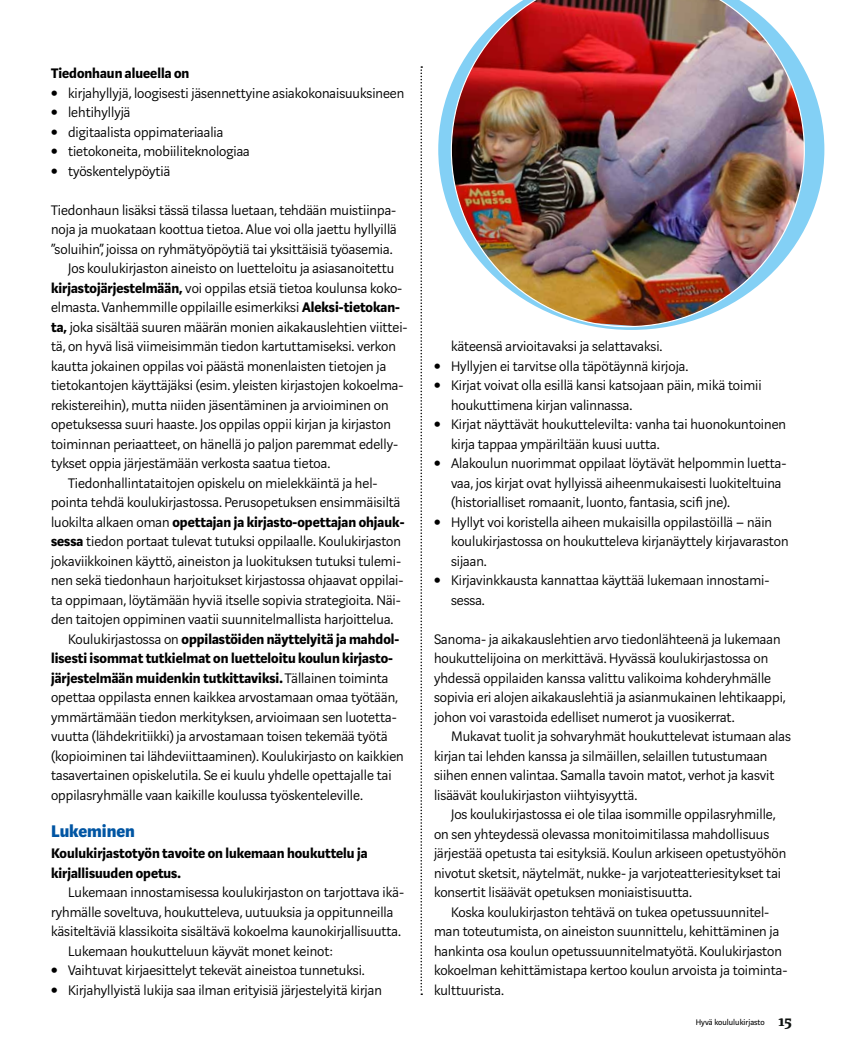
<style>
.page{position:relative;width:851px;height:1063px;background:#fff}
.page>*{position:absolute;margin:0;border:0;box-sizing:border-box;transform-origin:0 0}
.t1{font:800 18.6px "Marat Sans";color:#0055a3}
.t2{font:300 15.3px/19.5px "Marat Sans";color:#000}
.t3{font:700 15.3px/19.5px "Marat Sans";color:#000}
.t4{font:9px "Marat Sans";color:#000}
.s1{font-weight:900;font-size:19.5px}
.s2{font-weight:700}
.s3{font-weight:300}
.s4{font-family:"Marat Pro";font-weight:700;font-size:16.5px;color:#0c100e}
</style>
<div class="page">
<svg style="left:420px;top:66px;width:2px;height:929px"></svg>
<svg style="left:438px;top:69px;width:386px;height:261px"></svg>
<img style="left:450px;top:0;width:354px;height:327px">
<p class="t3" style="left:51px;top:64px;width:140px">Tiedonhaun alueella on</p>
<p class="t2" style="left:51px;top:83px;width:355px"><span class="s1">•</span> kirjahyllyjä, loogisesti jäsennettyine asiakokonaisuuksineen</p>
<p class="t2" style="left:51px;top:103px;width:81px"><span class="s1">•</span> lehtihyllyjä</p>
<p class="t2" style="left:51px;top:122px;width:174px"><span class="s1">•</span> digitaalista oppimateriaalia</p>
<p class="t2" style="left:51px;top:142px;width:200px"><span class="s1">•</span> tietokoneita, mobiiliteknologiaa</p>
<p class="t2" style="left:51px;top:161px;width:121px"><span class="s1">•</span> työskentelypöytiä</p>
<p class="t2" style="left:51px;top:200px;width:347px">Tiedonhaun lisäksi tässä tilassa luetaan, tehdään muistiinpa-</p>
<p class="t2" style="left:51px;top:220px;width:347px">noja ja muokataan koottua tietoa. Alue voi olla jaettu hyllyillä</p>
<p class="t2" style="left:51px;top:239px;width:343px">”soluihin”, joissa on ryhmätyöpöytiä tai yksittäisiä työasemia.</p>
<p class="t2" style="left:68px;top:259px;width:328px">Jos koulukirjaston aineisto on luetteloitu ja asiasanoitettu</p>
<p class="t2" style="left:51px;top:278px;width:353px"><span class="s2">kirjastojärjestelmään,</span> voi oppilas etsiä tietoa koulunsa koko-</p>
<p class="t2" style="left:51px;top:298px;width:350px">elmasta. Vanhemmille oppilaille esimerkiksi <span class="s2">Aleksi-tietokan-</span></p>
<p class="t2" style="left:51px;top:317px;width:358px"><span class="s2">ta,</span> joka sisältää suuren määrän monien aikakauslehtien viittei-</p>
<p class="t2" style="left:51px;top:337px;width:346px">tä, on hyvä lisä viimeisimmän tiedon kartuttamiseksi. verkon</p>
<p class="t2" style="left:51px;top:356px;width:336px">kautta jokainen oppilas voi päästä monenlaisten tietojen ja</p>
<p class="t2" style="left:51px;top:376px;width:354px">tietokantojen käyttäjäksi (esim. yleisten kirjastojen kokoelma-</p>
<p class="t2" style="left:51px;top:395px;width:339px">rekistereihin), mutta niiden jäsentäminen ja arvioiminen on</p>
<p class="t2" style="left:51px;top:415px;width:341px">opetuksessa suuri haaste. Jos oppilas oppii kirjan ja kirjaston</p>
<p class="t2" style="left:51px;top:434px;width:349px">toiminnan periaatteet, on hänellä jo paljon paremmat edelly-</p>
<p class="t2" style="left:51px;top:454px;width:281px">tykset oppia järjestämään verkosta saatua tietoa.</p>
<p class="t2" style="left:68px;top:473px;width:311px">Tiedonhallintataitojen opiskelu on mielekkäintä ja hel-</p>
<p class="t2" style="left:51px;top:493px;width:351px">pointa tehdä koulukirjastossa. Perusopetuksen ensimmäisiltä</p>
<p class="t3" style="left:51px;top:512px;width:355px"><span class="s3">luokilta alkaen oman</span> opettajan ja kirjasto-opettajan ohjauk-</p>
<p class="t2" style="left:51px;top:532px;width:351px"><span class="s2">sessa</span> tiedon portaat tulevat tutuksi oppilaalle. Koulukirjaston</p>
<p class="t2" style="left:51px;top:551px;width:351px">jokaviikkoinen käyttö, aineiston ja luokituksen tutuksi tulemi-</p>
<p class="t2" style="left:51px;top:571px;width:354px">nen sekä tiedonhaun harjoitukset kirjastossa ohjaavat oppilai-</p>
<p class="t2" style="left:51px;top:590px;width:351px">ta oppimaan, löytämään hyviä itselle sopivia strategioita. Näi-</p>
<p class="t2" style="left:51px;top:610px;width:344px">den taitojen oppiminen vaatii suunnitelmallista harjoittelua.</p>
<p class="t3" style="left:68px;top:629px;width:333px"><span class="s3">Koulukirjastossa on</span> oppilastöiden näyttelyitä ja mahdol-</p>
<p class="t3" style="left:51px;top:649px;width:343px">lisesti isommat tutkielmat on luetteloitu koulun kirjasto-</p>
<p class="t3" style="left:51px;top:669px;width:339px">järjestelmään muidenkin tutkittaviksi. <span class="s3">Tällainen toiminta</span></p>
<p class="t2" style="left:51px;top:688px;width:348px">opettaa oppilasta ennen kaikkea arvostamaan omaa työtään,</p>
<p class="t2" style="left:51px;top:707px;width:347px">ymmärtämään tiedon merkityksen, arvioimaan sen luotetta-</p>
<p class="t2" style="left:51px;top:727px;width:338px">vuutta (lähdekritiikki) ja arvostamaan toisen tekemää työtä</p>
<p class="t2" style="left:51px;top:746px;width:354px">(kopioiminen tai lähdeviittaaminen). Koulukirjasto on kaikkien</p>
<p class="t2" style="left:51px;top:766px;width:342px">tasavertainen opiskelutila. Se ei kuulu yhdelle opettajalle tai</p>
<p class="t2" style="left:51px;top:785px;width:313px">oppilasryhmälle vaan kaikille koulussa työskenteleville.</p>
<p class="t1" style="left:51px;top:821px;width:85px">Lukeminen</p>
<p class="t3" style="left:51px;top:844px;width:318px">Koulukirjastotyön tavoite on lukemaan houkuttelu ja kirjallisuuden opetus.</p>
<p class="t2" style="left:68px;top:883px;width:337px">Lukemaan innostamisessa koulukirjaston on tarjottava ikä-</p>
<p class="t2" style="left:51px;top:902px;width:344px">ryhmälle soveltuva, houkutteleva, uutuuksia ja oppitunneilla</p>
<p class="t2" style="left:51px;top:922px;width:351px">käsiteltäviä klassikoita sisältävä kokoelma kaunokirjallisuutta.</p>
<p class="t2" style="left:68px;top:941px;width:266px">Lukemaan houkutteluun käyvät monet keinot:</p>
<p class="t2" style="left:51px;top:961px;width:315px"><span class="s1">•</span> Vaihtuvat kirjaesittelyt tekevät aineistoa tunnetuksi.</p>
<p class="t2" style="left:51px;top:980px;width:332px"><span class="s1">•</span> Kirjahyllyistä lukija saa ilman erityisiä järjestelyitä kirjan</p>
<p class="t2" style="left:451px;top:337px;width:213px">käteensä arvioitavaksi ja selattavaksi.</p>
<p class="t2" style="left:434px;top:356px;width:256px"><span class="s1">•</span> Hyllyjen ei tarvitse olla täpötäynnä kirjoja.</p>
<p class="t2" style="left:451px;top:376px;width:312px;text-indent:-17px"><span class="s1">•</span> Kirjat voivat olla esillä kansi katsojaan päin, mikä toimii houkuttimena kirjan valinnassa.</p>
<p class="t2" style="left:451px;top:415px;width:336px;text-indent:-17px"><span class="s1">•</span> Kirjat näyttävät houkuttelevilta: vanha tai huonokuntoinen kirja tappaa ympäriltään kuusi uutta.</p>
<p class="t2" style="left:451px;top:454px;width:337px;text-indent:-17px"><span class="s1">•</span> Alakoulun nuorimmat oppilaat löytävät helpommin luetta&shy;vaa, jos kirjat ovat hyllyissä aiheenmukaisesti luokiteltuina (historialliset romaanit, luonto, fantasia, scifi jne).</p>
<p class="t2" style="left:451px;top:512px;width:339px;text-indent:-17px"><span class="s1">•</span> Hyllyt voi koristella aiheen mukaisilla oppilastöillä – näin koulukirjastossa on houkutteleva kirjanäyttely kirjavaraston sijaan.</p>
<p class="t2" style="left:451px;top:571px;width:318px;text-indent:-17px"><span class="s1">•</span> Kirjavinkkausta kannattaa käyttää lukemaan innostami&shy;sessa.</p>
<p class="t2" style="left:434px;top:629px;width:353px">Sanoma- ja aikakauslehtien arvo tiedonlähteenä ja lukemaan houkuttelijoina on merkittävä. Hyvässä koulukirjastossa on yhdessä oppilaiden kanssa valittu valikoima kohderyhmälle sopivia eri alojen aikakauslehtiä ja asianmukainen lehtikaappi, johon voi varastoida edelliset numerot ja vuosikerrat.</p>
<p class="t2" style="left:434px;top:727px;width:358px;text-indent:17px">Mukavat tuolit ja sohvaryhmät houkuttelevat istumaan alas kirjan tai lehden kanssa ja silmäillen, selaillen tutustumaan siihen ennen valintaa. Samalla tavoin matot, verhot ja kasvit lisäävät koulukirjaston viihtyisyyttä.</p>
<p class="t2" style="left:434px;top:805px;width:354px;text-indent:17px">Jos koulukirjastossa ei ole tilaa isommille oppilasryhmille, on sen yhteydessä olevassa monitoimitilassa mahdollisuus järjestää opetusta tai esityksiä. Koulun arkiseen opetustyöhön nivotut sketsit, näytelmät, nukke- ja varjoteatteriesitykset tai konsertit lisäävät opetuksen moniaistisuutta.</p>
<p class="t2" style="left:434px;top:902px;width:355px;text-indent:17px">Koska koulukirjaston tehtävä on tukea opetussuunnitel&shy;man toteutumista, on aineiston suunnittelu, kehittäminen ja hankinta osa koulun opetussuunnitelmatyötä. Koulukirjaston kokoelman kehittämistapa kertoo koulun arvoista ja toiminta&shy;kulttuurista.</p>
<p class="t4" style="left:695px;top:1017px;width:97px">Hyvä koululukirjasto <span class="s4">15</span></p>
</div>
